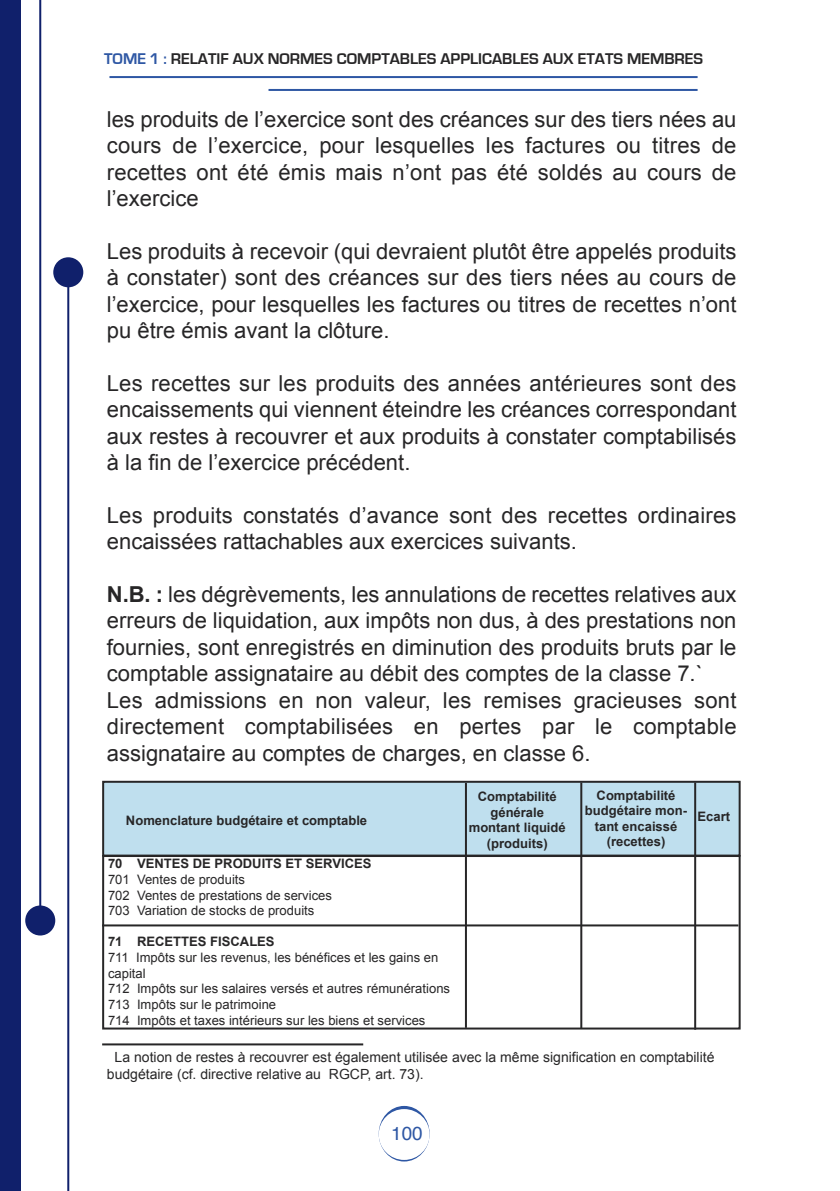
<style>
.page{position:relative;width:840px;height:1191px;background:#fff}
.page>*{position:absolute;margin:0;border:0;box-sizing:border-box;transform-origin:0 0}
.t1{font:22px/26.4px "Arial";color:#272627;text-align:justify}
.t2{font:19px "Helvetica";color:#2e57a4}
.t3{font:700 16px "Eurostile";color:#272627}
.t4{font:14px/16.8px "Arial";color:#272627}
.t5{font:13px/15.6px "Arial";color:#272627}
.t6{font:700 13px/15.6px "Arial";color:#272627;text-align:center}
.s1{color:#2e57a4}
.s2{font-weight:700}
</style>
<div class="page">
<div style="left:0;top:0;width:20px;height:1191px;background:#10206b"></div>
<hr style="left:39px;top:0;width:2px;height:920px;background:#10206b">
<div style="left:25px;top:905px;width:30px;height:30px;background:#10206b;border-radius:50%"></div>
<hr style="left:67px;top:272px;width:2px;height:919px;background:#10206b">
<div style="left:53px;top:257px;width:30px;height:30px;background:#10206b;border-radius:50%"></div>
<svg style="left:378px;top:1106px;width:51px;height:55px"></svg>
<div style="left:378px;top:1109px;width:51px;height:51px;background:#fff;border-radius:50%"></div>
<hr style="left:109px;top:76px;width:588px;height:2px;background:#2e57a4">
<hr style="left:268px;top:89px;width:429px;height:2px;background:#2e57a4">
<div style="left:102px;top:855px;width:638px;height:174px;border:2px solid #272627"></div>
<div style="left:103px;top:782px;width:636px;height:73px;background:#bfdfee"></div>
<div style="left:102px;top:781px;width:638px;height:75px;border:2px solid #272627"></div>
<hr style="left:464px;top:783px;width:2px;height:244px;background:#272627">
<hr style="left:580px;top:782px;width:2px;height:246px;background:#272627">
<hr style="left:693px;top:782px;width:2px;height:247px;background:#272627">
<hr style="left:102px;top:924px;width:636px;height:2px;background:#272627">
<hr style="left:102px;top:1043px;width:261px;height:2px;background:#272627">
<p class="t3" style="left:104px;top:51px;width:600px"><span class="s1">TOME 1 :</span> RELATIF AUX NORMES COMPTABLES APPLICABLES AUX ETATS MEMBRES</p>
<p class="t1" style="left:107px;top:106px;width:631px">les produits de l’exercice sont des créances sur des tiers nées au cours de l’exercice, pour lesquelles les factures ou titres de recettes ont été émis mais n’ont pas été soldés au cours de l’exercice</p>
<p class="t1" style="left:107px;top:238px;width:631px">Les produits à recevoir (qui devraient plutôt être appelés produits à constater) sont des créances sur des tiers nées au cours de l’exercice, pour lesquelles les factures ou titres de recettes n’ont pu être émis avant la clôture.</p>
<p class="t1" style="left:107px;top:370px;width:631px">Les recettes sur les produits des années antérieures sont des encaissements qui viennent éteindre les créances correspondant aux restes à recouvrer et aux produits à constater comptabilisés à la fin de l’exercice précédent.</p>
<p class="t1" style="left:107px;top:502px;width:631px">Les produits constatés d’avance sont des recettes ordinaires encaissées rattachables aux exercices suivants.</p>
<p class="t1" style="left:107px;top:581px;width:631px;text-align:left"><span class="s2">N.B. :</span> les dégrèvements, les annulations de recettes relatives aux erreurs de liquidation, aux impôts non dus, à des prestations non fournies, sont enregistrés en diminution des produits bruts par le comptable assignataire au débit des comptes de la classe 7.` Les admissions en non valeur, les remises gracieuses sont directement comptabilisées en pertes par le comptable assignataire au comptes de charges, en classe 6.</p>
<p class="t6" style="left:126px;top:812px;width:243px">Nomenclature budgétaire et comptable</p>
<p class="t6" style="left:108px;top:856px;width:265px">70 VENTES DE PRODUITS ET SERVICES</p>
<p class="t5" style="left:108px;top:871px;width:225px">701 Ventes de produits<br>702 Ventes de prestations de services<br>703 Variation de stocks de produits</p>
<p class="t6" style="left:108px;top:934px;width:168px">71 RECETTES FISCALES</p>
<p class="t5" style="left:108px;top:949px;width:343px">711 Impôts sur les revenus, les bénéfices et les gains en capital<br>712 Impôts sur les salaires versés et autres rémunérations 713 Impôts sur le patrimoine<br>714 Impôts et taxes intérieurs sur les biens et services</p>
<p class="t6" style="left:468px;top:789px;width:98px">Comptabilité générale montant liquidé (produits)</p>
<p class="t6" style="left:584px;top:787px;width:104px">Comptabilité budgétaire mon&shy;tant encaissé (recettes)</p>
<p class="t6" style="left:697px;top:809px;width:34px">Ecart</p>
<p class="t4" style="left:107px;top:1048px;width:608px;text-indent:8px">La notion de restes à recouvrer est également utilisée avec la même signification en comptabilité budgétaire (cf. directive relative au RGCP, art. 73).</p>
<p class="t2" style="left:391px;top:1125px;width:33px">100</p>
</div>
